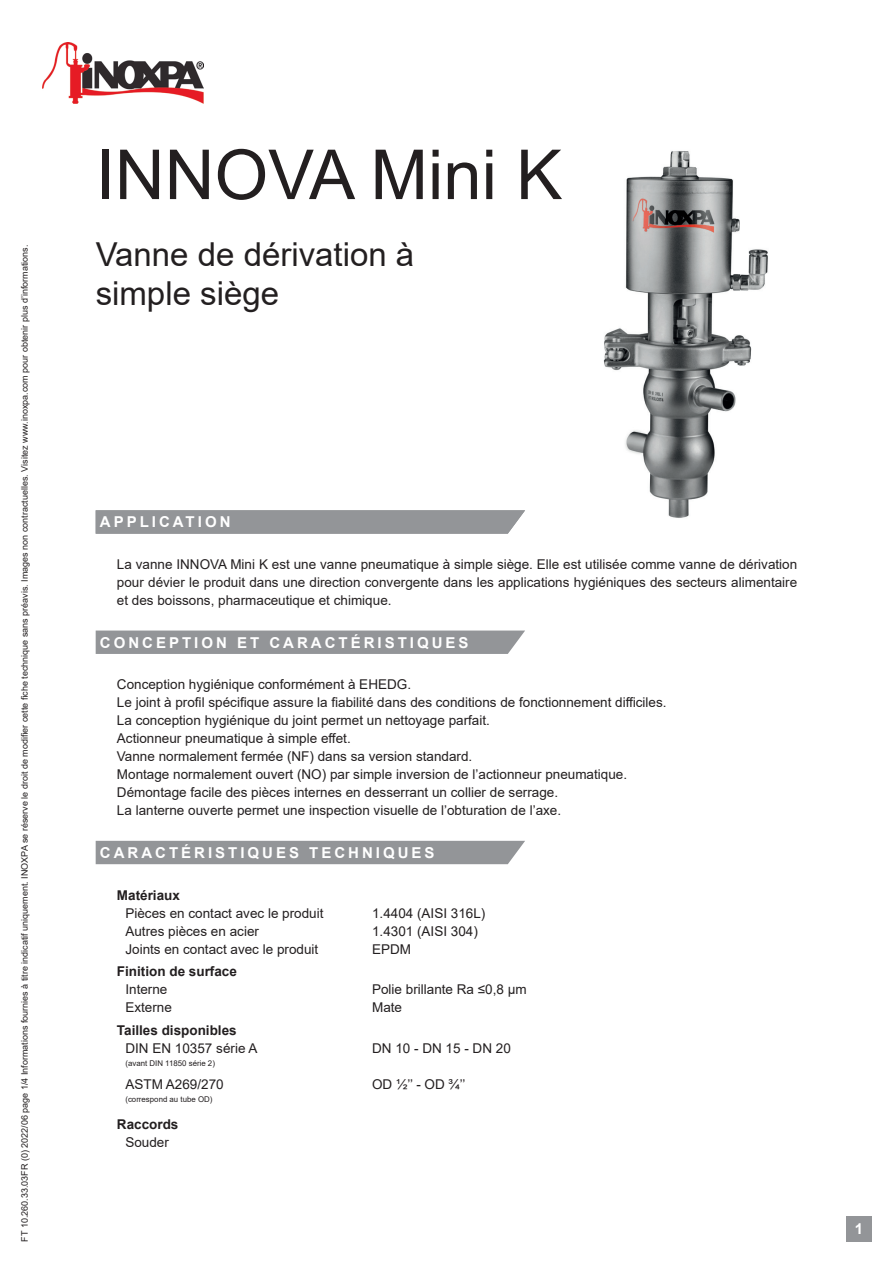
<style>
.page{position:relative;width:893px;height:1263px;background:#fff}
.page>*{position:absolute;margin:0;border:0;box-sizing:border-box;transform-origin:0 0}
.t1{font:69px "Arial";color:#231f20}
.t2{font:33px/39.6px "Arial";color:#231f20}
.t3{font:700 15px "Arial";letter-spacing:.2em;color:#fff}
.t4{font:13.5px/18px "Arial";color:#231f20;text-align:justify}
.t5{font:700 13.5px "Arial";color:#231f20}
.t6{font:9px "Arial";color:#231f20}
.t7{font:7.8px "Arial";color:#231f20}
</style>
<div class="page">
<img style="left:43px;top:43px;width:161px;height:60px">
<div style="left:846px;top:1216px;width:26px;height:26px;background:#939598"></div>
<svg style="left:96px;top:510px;width:429px;height:24px;background:#95979a"></svg>
<div style="left:96px;top:630px;width:429px;height:24px;background:#939598"></div>
<div style="left:96px;top:841px;width:429px;height:23px;background:#939598"></div>
<img style="left:603px;top:151px;width:165px;height:367px">
<p class="t6" style="left:18px;top:1242px;width:999px;rotate:-90deg">FT 10.260.33.03FR (0) 2022/06 page 1/4 Informations fournies à titre indicatif uniquement. INOXPA se réserve le droit de modifier cette fiche technique sans préavis. Images non contractuelles. Visitez www.inoxpa.com pour obtenir plus d’informations.</p>
<h1 class="t1" style="left:96px;top:127px;width:468px">INNOVA Mini K</h1>
<h2 class="t2" style="left:96px;top:234px;width:320px">Vanne de dérivation à simple siège</h2>
<p class="t3" style="left:100px;top:512px;width:132px">APPLICATION</p>
<p class="t4" style="left:117px;top:555px;width:682px">La vanne INNOVA Mini K est une vanne pneumatique à simple siège. Elle est utilisée comme vanne de dérivation pour dévier le produit dans une direction convergente dans les applications hygiéniques des secteurs alimentaire et des boissons, pharmaceutique et chimique.</p>
<p class="t3" style="left:100px;top:632px;width:370px">CONCEPTION ET CARACTÉRISTIQUES</p>
<p class="t4" style="left:117px;top:675px;width:551px;text-align:left">Conception hygiénique conformément à EHEDG.<br>Le joint à profil spécifique assure la fiabilité dans des conditions de fonctionnement difficiles.<br>La conception hygiénique du joint permet un nettoyage parfait.<br>Actionneur pneumatique à simple effet.<br>Vanne normalement fermée (NF) dans sa version standard.<br>Montage normalement ouvert (NO) par simple inversion de l’actionneur pneumatique.<br>Démontage facile des pièces internes en desserrant un collier de serrage.<br>La lanterne ouverte permet une inspection visuelle de l’obturation de l’axe.</p>
<p class="t3" style="left:100px;top:842px;width:336px">CARACTÉRISTIQUES TECHNIQUES</p>
<p class="t5" style="left:117px;top:885px;width:65px">Matériaux</p>
<p class="t4" style="left:125px;top:904px;width:200px">Pièces en contact avec le produit</p>
<p class="t4" style="left:372px;top:904px;width:115px">1.4404 (AISI 316L)</p>
<p class="t4" style="left:125px;top:922px;width:135px">Autres pièces en acier</p>
<p class="t4" style="left:372px;top:922px;width:107px">1.4301 (AISI 304)</p>
<p class="t4" style="left:125px;top:940px;width:194px">Joints en contact avec le produit</p>
<p class="t4" style="left:372px;top:940px;width:41px">EPDM</p>
<p class="t5" style="left:117px;top:962px;width:122px">Finition de surface</p>
<p class="t4" style="left:125px;top:980px;width:44px">Interne</p>
<p class="t4" style="left:372px;top:980px;width:156px">Polie brillante Ra ≤0,8 µm</p>
<p class="t4" style="left:125px;top:998px;width:48px">Externe</p>
<p class="t4" style="left:372px;top:998px;width:32px">Mate</p>
<p class="t5" style="left:117px;top:1020px;width:121px">Tailles disponibles</p>
<p class="t4" style="left:125px;top:1039px;width:134px">DIN EN 10357 série A</p>
<p class="t4" style="left:372px;top:1039px;width:140px">DN 10 - DN 15 - DN 20</p>
<p class="t7" style="left:125px;top:1058px;width:91px">(avant DIN 11850 série 2)</p>
<p class="t4" style="left:125px;top:1075px;width:100px">ASTM A269/270</p>
<p class="t4" style="left:372px;top:1075px;width:95px">OD ½’’ - OD ¾’’</p>
<p class="t7" style="left:125px;top:1094px;width:89px">(correspond au tube OD)</p>
<p class="t5" style="left:117px;top:1115px;width:63px">Raccords</p>
<p class="t4" style="left:125px;top:1133px;width:45px">Souder</p>
<p class="t3" style="left:855px;top:1218px;width:10px">1</p>
</div>
